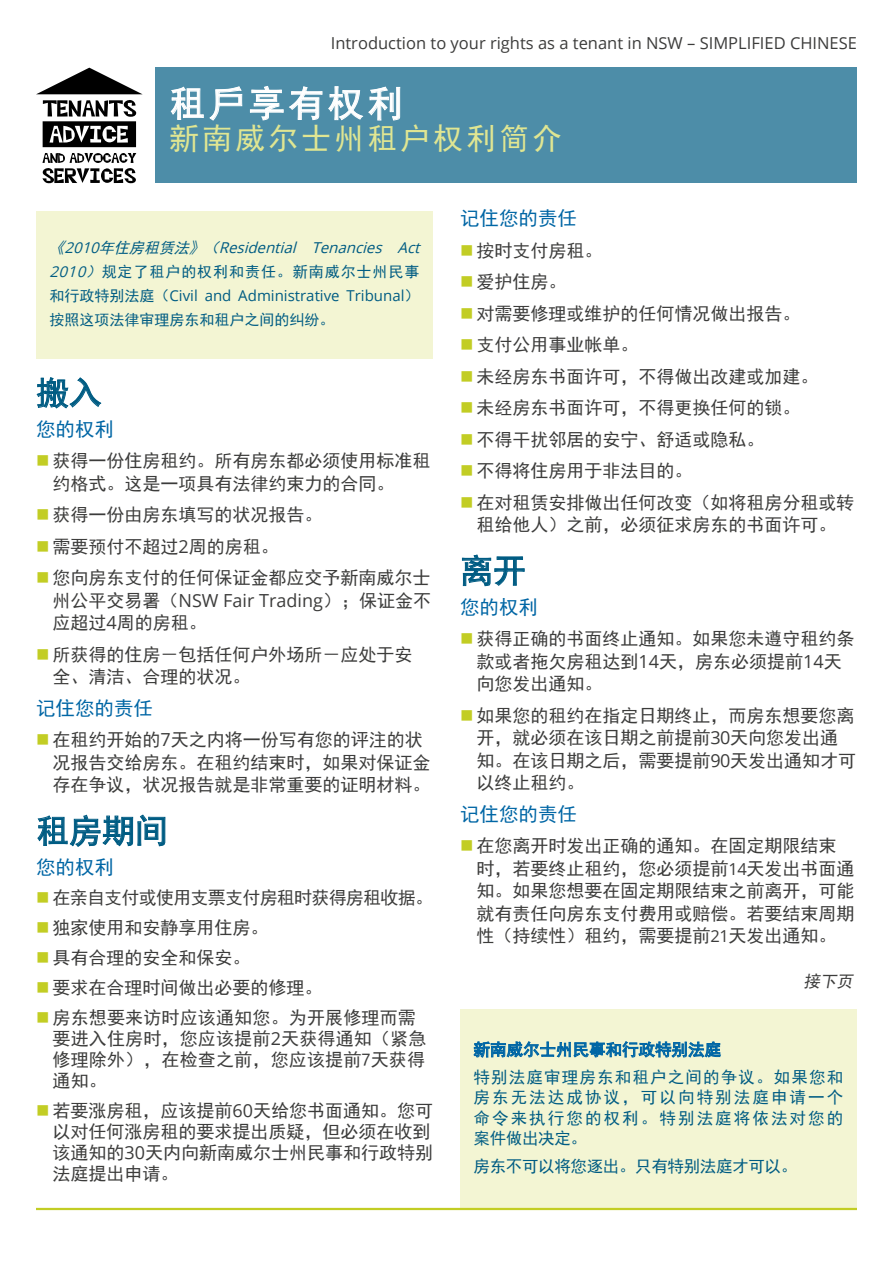
<style>
.page{position:relative;width:893px;height:1263px;background:#fff}
.page>*{position:absolute;margin:0;border:0;box-sizing:border-box;transform-origin:0 0}
.Title_1{font:36px "Sim Hei";letter-spacing:.1em;color:#fff}
.Heading_1{font:33px "Sim Hei";color:#005c83}
.Title_2{font:30px "Sim Hei";letter-spacing:.1em;color:#e0e692}
.Heading_2{font:19.5px "Sim Hei";color:#0066a5}
.t1{font:18px/22.5px "Sim Hei";color:#3c3c3b}
.t2{font:18px "Sim Hei";letter-spacing:-.04em;color:#3c3c3b}
.Box{font:16.5px/20.2px "Sim Hei";letter-spacing:.125em;color:#005c83;text-align:justify}
.t3{font:16.5px "Open Sans";color:#3c3c3b}
.Box-2{font:16.5px "Sim Hei";letter-spacing:-.02em;color:#005c83}
.Box_head{font:16.5px "Sim Hei";color:#0066a5}
.t4{font:italic 16.5px "Sim Hei";color:#3c3c3b}
.Box-3{font:15px/24px "Sim Hei";letter-spacing:.03em;color:#005c83}
.s1{font-style:italic}
.s2{font-family:"Open Sans";font-style:italic}
.s3{font-family:"Open Sans"}
.s4{font-family:"Open Sans";font-size:16.5px}
</style>
<div class="page">
<div style="left:156px;top:68px;width:701px;height:115px;background:#4d8da8"></div>
<svg style="left:170px;top:86px;width:73px;height:35px"></svg>
<svg style="left:250px;top:86px;width:151px;height:35px"></svg>
<svg style="left:36px;top:377px;width:66px;height:32px"></svg>
<svg style="left:37px;top:814px;width:129px;height:33px"></svg>
<svg style="left:462px;top:554px;width:63px;height:32px"></svg>
<div style="left:460px;top:1009px;width:397px;height:199px;background:#f3f5d3"></div>
<svg style="left:473px;top:1041px;width:248px;height:17px"></svg>
<div style="left:36px;top:211px;width:397px;height:148px;background:#f3f5d3"></div>
<hr style="left:36px;top:1208px;width:821px;height:2px;background:#c2cd24">
<svg style="left:36px;top:68px;width:107px;height:79px"></svg>
<svg style="left:42px;top:153px;width:94px;height:30px"></svg>
<p class="t3" style="left:331px;top:31px;width:528px">Introduction to your rights as a tenant in NSW – SIMPLIFIED CHINESE</p>
<p class="Title_1" style="left:169px;top:85px;width:235px">租戶享有权利</p>
<p class="Title_2" style="left:169px;top:123px;width:394px">新南威尔士州租户权利简介</p>
<p class="Box-3" style="left:50px;top:235px;width:377px"><span class="s1">《</span><span class="s2">2010</span><span class="s1">年住房租赁法》（</span><span class="s2">Residential Tenancies Act 2010</span><span class="s1">）</span>规定了租户的权利和责任。新南威尔士州民事和行政特别法庭（<span class="s3">Civil and Administrative Tribunal</span>）按照这项法律审理房东和租户之间的纠纷。</p>
<p class="Heading_1" style="left:36px;top:376px;width:67px">搬入</p>
<p class="Heading_2" style="left:36px;top:419px;width:79px">您的权利</p>
<p class="t1" style="left:52px;top:450px;width:379px">获得一份住房租约。所有房东都必须使用标准租约格式。这是一项具有法律约束力的合同。</p>
<p class="t1" style="left:52px;top:504px;width:271px">获得一份由房东填写的状况报告。</p>
<p class="t1" style="left:52px;top:535px;width:228px">需要预付不超过<span class="s3">2</span>周的房租。</p>
<p class="t1" style="left:52px;top:567px;width:380px;text-align:justify">您向房东支付的任何保证金都应交予新南威尔士州公平交易署（<span class="s3">NSW Fair Trading</span>）；保证金不应超过<span class="s3">4</span>周的房租。</p>
<p class="t1" style="left:52px;top:643px;width:361px">所获得的住房－包括任何户外场所－应处于安全、清洁、合理的状况。</p>
<p class="Heading_2" style="left:36px;top:698px;width:118px">记住您的责任</p>
<p class="t1" style="left:52px;top:729px;width:379px">在租约开始的<span class="s3">7</span>天之内将一份写有您的评注的状况报告交给房东。在租约结束时，如果对保证金存在争议，状况报告就是非常重要的证明材料。</p>
<p class="Heading_1" style="left:36px;top:814px;width:133px">租房期间</p>
<p class="Heading_2" style="left:36px;top:857px;width:79px">您的权利</p>
<p class="t2" style="left:52px;top:888px;width:382px">在亲自支付或使用支票支付房租时获得房租收据。</p>
<p class="t1" style="left:52px;top:916px;width:217px">独家使用和安静享用住房。</p>
<p class="t1" style="left:52px;top:946px;width:199px">具有合理的安全和保安。</p>
<p class="t1" style="left:52px;top:976px;width:271px">要求在合理时间做出必要的修理。</p>
<p class="t1" style="left:52px;top:1007px;width:375px;line-height:21px">房东想要来访时应该通知您。为开展修理而需要进入住房时，您应该提前<span class="s3">2</span>天获得通知（紧急修理除外），在检查之前，您应该提前7天获得通知。</p>
<p class="t1" style="left:52px;top:1100px;width:382px;line-height:21px">若要涨房租，应该提前<span class="s3">60</span>天给您书面通知。您可以对任何涨房租的要求提出质疑，但必须在收到该通知的<span class="s3">30</span>天内向新南威尔士州民事和行政特别法庭提出申请。</p>
<p class="Heading_2" style="left:460px;top:209px;width:118px">记住您的责任</p>
<p class="t1" style="left:476px;top:239px;width:127px">按时支付房租。</p>
<p class="t1" style="left:476px;top:271px;width:91px">爱护住房。</p>
<p class="t1" style="left:476px;top:302px;width:326px">对需要修理或维护的任何情况做出报告。</p>
<p class="t1" style="left:476px;top:334px;width:163px">支付公用事业帐单。</p>
<p class="t1" style="left:476px;top:365px;width:344px">未经房东书面许可，不得做出改建或加建。</p>
<p class="t1" style="left:476px;top:397px;width:326px">未经房东书面许可，不得更换任何的锁。</p>
<p class="t1" style="left:476px;top:428px;width:289px">不得干扰邻居的安宁、舒适或隐私。</p>
<p class="t1" style="left:476px;top:460px;width:217px">不得将住房用于非法目的。</p>
<p class="t1" style="left:476px;top:491px;width:380px">在对租赁安排做出任何改变（如将租房分租或转租给他人）之前，必须征求房东的书面许可。</p>
<p class="Heading_1" style="left:460px;top:554px;width:67px">离开</p>
<p class="Heading_2" style="left:460px;top:597px;width:79px">您的权利</p>
<p class="t1" style="left:476px;top:628px;width:380px">获得正确的书面终止通知。如果您未遵守租约条款或者拖欠房租达到<span class="s3">14</span>天，房东必须提前<span class="s3">14</span>天向您发出通知。</p>
<p class="t1" style="left:476px;top:704px;width:381px">如果您的租约在指定日期终止，而房东想要您离开，就必须在该日期之前提前<span class="s3">30</span>天向您发出通知。在该日期之后，需要提前<span class="s3">90</span>天发出通知才可以终止租约。</p>
<p class="Heading_2" style="left:460px;top:804px;width:118px">记住您的责任</p>
<p class="t1" style="left:476px;top:835px;width:380px">在您离开时发出正确的通知。在固定期限结束时，若要终止租约，您必须提前<span class="s4">14</span>天发出书面通知。如果您想要在固定期限结束之前离开，可能就有责任向房东支付费用或赔偿。若要结束周期性（持续性）租约，需要提前<span class="s4">21</span>天发出通知。</p>
<p class="t4" style="left:803px;top:973px;width:54px">接下页</p>
<p class="Box_head" style="left:473px;top:1041px;width:249px">新南威尔士州民事和行政特别法庭</p>
<p class="Box" style="left:473px;top:1067px;width:371px">特别法庭审理房东和租户之间的争议。如果您和房东无法达成协议，可以向特别法庭申请一个命令来执行您的权利。特别法庭将依法对您的案件做出决定。</p>
<p class="Box-2" style="left:473px;top:1157px;width:325px">房东不可以将您逐出。只有特别法庭才可以。</p>
</div>
